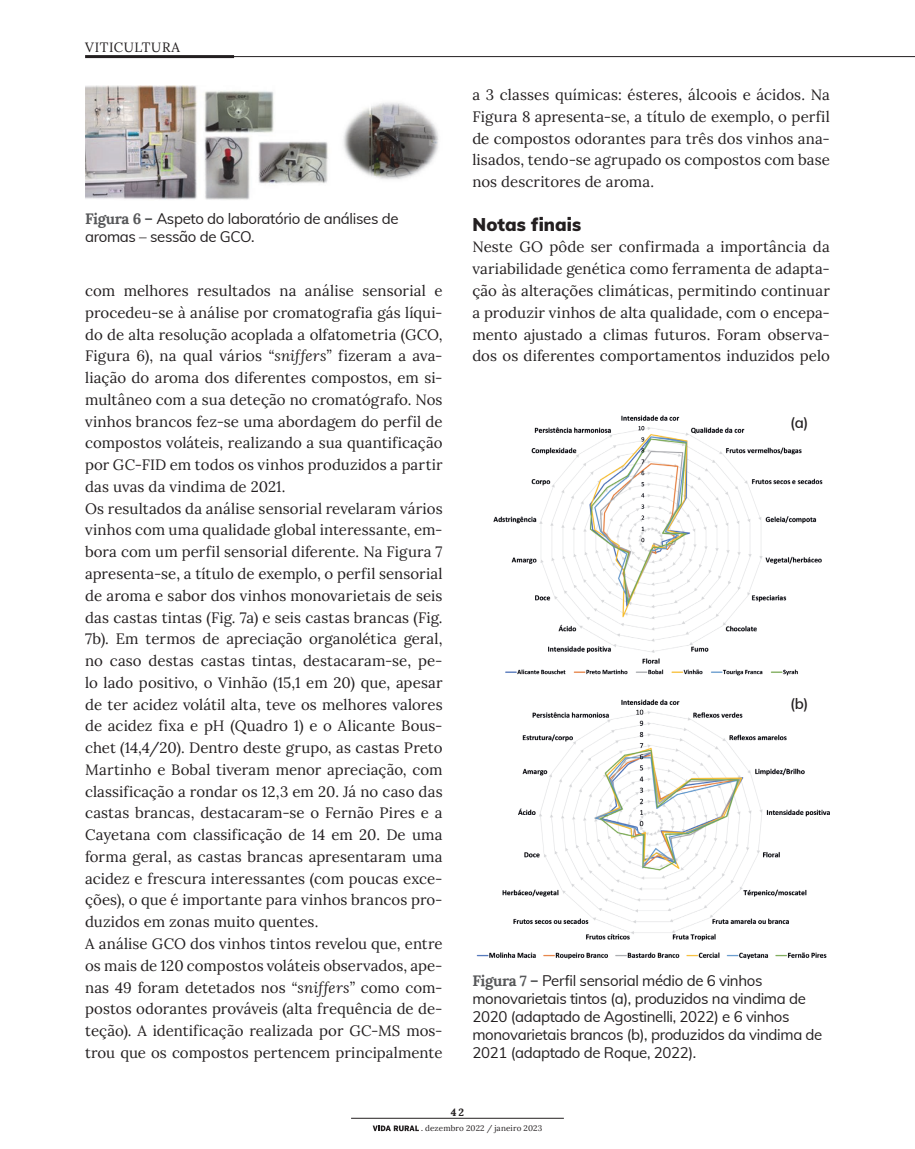
<style>
.page{position:relative;width:915px;height:1149px;background:#fff}
.page>*{position:absolute;margin:0;border:0;box-sizing:border-box;transform-origin:0 0}
.t1{font:900 18px "Muli";letter-spacing:.005em;color:#231f20}
.t2{font:15px/21.8px "Lora";letter-spacing:.005em;color:#231f20;text-align:justify}
.t3{font:15px/18px "Muli";letter-spacing:-.02em;color:#231f20}
.t4{font:600 15px "Muli";color:#231f20}
.t5{font:13.5px "Lora";letter-spacing:.04em;color:#231f20}
.t6{font:700 10.5px "Lora";color:#231f20}
.t7{font:8.1px "Lora";letter-spacing:.015em;color:#231f20}
.s1{font-family:"Lora";font-weight:700;color:#57585a}
.s2{font-style:italic}
.s3{font-family:"Poynter Text Roman Two"}
</style>
<div class="page">
<hr style="left:213px;top:56px;width:701px;height:1px;background:#231f20">
<svg style="left:372px;top:1125px;width:47px;height:5px"></svg>
<hr style="left:85px;top:55px;width:149px;height:3px;background:#231f20">
<hr style="left:351px;top:1117px;width:212px;height:1px;background:#231f20">
<img style="left:85px;top:85px;width:354px;height:115px">
<img style="left:493px;top:415px;width:330px;height:261px">
<img style="left:476px;top:699px;width:353px;height:261px">
<p class="t5" style="left:85px;top:37px;width:96px">VITICULTURA</p>
<p class="t3" style="left:85px;top:208px;width:315px"><span class="s1">Figura 6 –</span> Aspeto do laboratório de análises de aromas – sessão de GCO.</p>
<p class="t2" style="left:85px;top:279px;width:359px;text-align:left">com melhores resultados na análise sensorial e procedeu-se à análise por cromatografia gás líqui&shy;do de alta resolução acoplada a olfatometria (GCO, Figura 6), na qual vários <span class="s2">“sniffers”</span> fizeram a ava&shy;liação do aroma dos diferentes compostos, em si&shy;multâneo com a sua deteção no cromatógrafo. Nos vinhos brancos fez-se uma abordagem do perfil de compostos voláteis, realizando a sua quantificação por GC-FID em todos os vinhos produzidos a partir das uvas da vindima de 2021.<br>Os resultados da análise sensorial revelaram vários vinhos com uma qualidade global interessante, em&shy;bora com um perfil sensorial diferente. Na Figura 7 apresenta-se, a título de exemplo, o perfil sensorial de aroma e sabor dos vinhos monovarietais de seis das castas tintas (Fig. 7a) e seis castas brancas (Fig.<br>7b). Em termos de apreciação organolética geral, no caso destas castas tintas, destacaram-se, pe&shy;lo lado positivo, o Vinhão (15,1 em 20) que, apesar de ter acidez volátil alta, teve os melhores valores de acidez fixa e pH (Quadro 1) e o Alicante Bous&shy;chet (14,4/20). Dentro deste grupo, as castas Preto Martinho e Bobal tiveram menor apreciação, com classificação a rondar os 12,3 em 20. Já no caso das castas brancas, destacaram-se o Fernão Pires e a Cayetana com classificação de 14 em 20. De uma forma geral, as castas brancas apresentaram uma acidez e frescura interessantes (com poucas exce&shy;ções), o que é importante para vinhos brancos pro&shy;duzidos em zonas muito quentes.<br>A análise GCO dos vinhos tintos revelou que, entre os mais de 120 compostos voláteis observados, ape&shy;nas 49 foram detetados nos <span class="s2">“sniffers”</span> como com&shy;postos odorantes prováveis (alta frequência de de&shy;teção). A identificação realizada por GC-MS mos&shy;trou que os compostos pertencem principalmente</p>
<p class="t2" style="left:472px;top:83px;width:359px">a 3 classes químicas: ésteres, álcoois e ácidos. Na Figura 8 apresenta-se, a título de exemplo, o perfil de compostos odorantes para três dos vinhos ana&shy;lisados, tendo-se agrupado os compostos com base nos descritores de aroma.</p>
<p class="t1" style="left:472px;top:211px;width:110px">Notas finais</p>
<p class="t2" style="left:472px;top:235px;width:359px">Neste GO pôde ser confirmada a importância da variabilidade genética como ferramenta de adapta&shy;ção às alterações climáticas, permitindo continuar a produzir vinhos de alta qualidade, com o encepa&shy;mento ajustado a climas futuros. Foram observa&shy;dos os diferentes comportamentos induzidos pelo</p>
<p class="t4" style="left:789px;top:412px;width:20px">(a)</p>
<p class="t4" style="left:789px;top:692px;width:20px">(b)</p>
<p class="t3" style="left:472px;top:970px;width:351px"><span class="s1">Figura 7 –</span> Perfil sensorial médio de 6 vinhos monovarietais tintos (a), produzidos na vindima de 2020 (adaptado de Agostinelli, 2022) e 6 vinhos monovarietais brancos (b), produzidos da vindima de 2021 (adaptado de Roque, 2022).</p>
<p class="t6" style="left:451px;top:1103px;width:14px">42</p>
<p class="t7" style="left:421px;top:1121px;width:123px"><span class="s3">.</span> dezembro 2022 / janeiro 2023</p>
</div>
